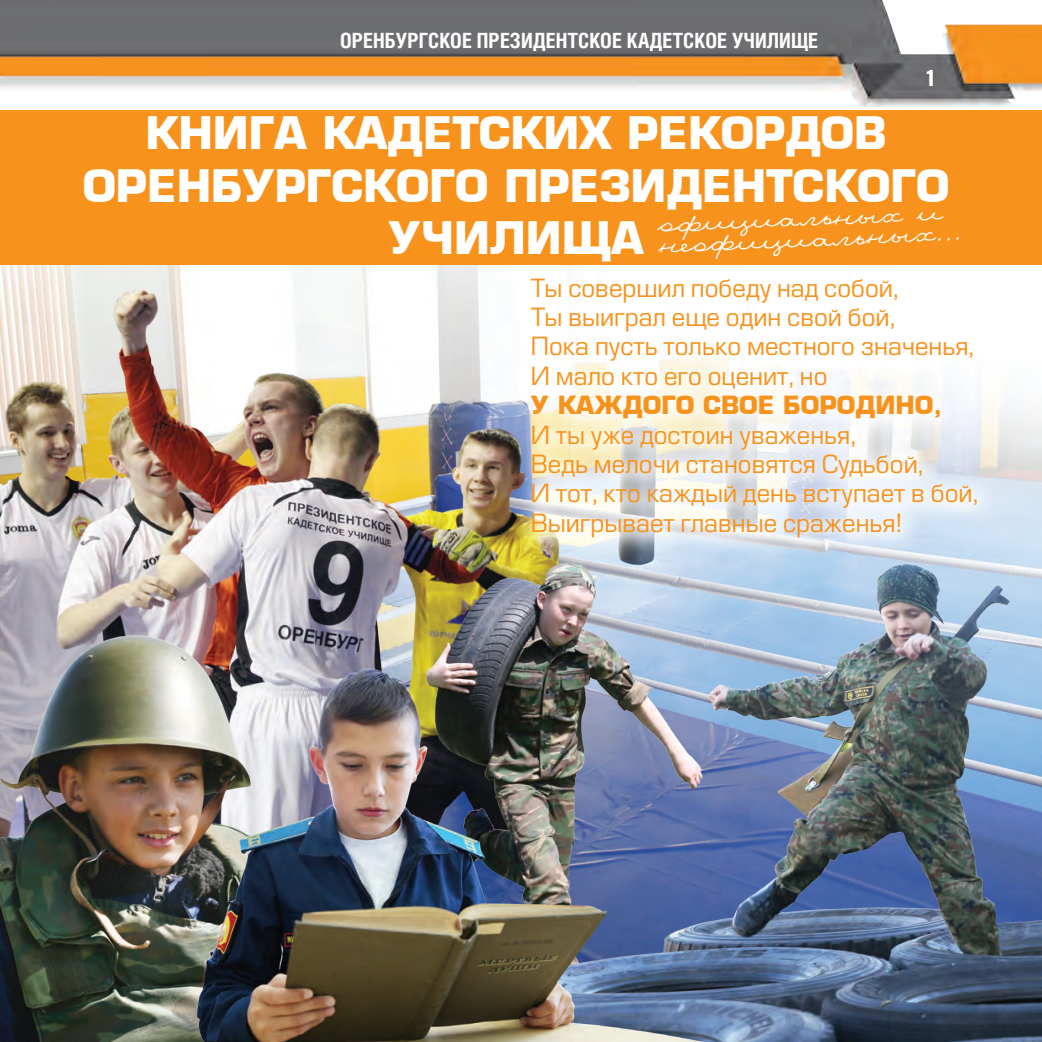
<style>
.page{position:relative;width:1042px;height:1042px;background:#fff}
.page>*{position:absolute;margin:0;border:0;box-sizing:border-box;transform-origin:0 0}
.t1{font:700 43.75px/52.5px "Europe";color:#fff;text-align:center}
.t2{font:24.5px/29.4px "Europe";color:#f7931d}
.t3{font:24.5px/21.3px "Nina CTT";color:#fff}
.t4{font:700 24.5px "Europe";color:#f7931d}
.t5{font:22.75px "Bastion Kontrast";color:#fff}
.t6{font:700 21px "Helios Cond";color:#fff}
</style>
<div class="page">
<img style="left:0;top:0;width:1042px;height:106px">
<img style="left:0;top:110px;width:1042px;height:434px">
<img style="left:0;top:282px;width:514px;height:378px">
<img style="left:372px;top:500px;width:142px;height:160px">
<div style="left:1px;top:110px;width:1041px;height:154px;background:#f7931d"></div>
<svg style="left:514px;top:264px;width:487px;height:280px"></svg>
<img style="left:0;top:624px;width:358px;height:418px">
<img style="left:454px;top:544px;width:588px;height:498px">
<img style="left:155px;top:660px;width:549px;height:382px">
<p class="t6" style="left:340px;top:28px;width:480px">ОРЕНБУРГСКОЕ ПРЕЗИДЕНТСКОЕ КАДЕТСКОЕ УЧИЛИЩЕ</p>
<p class="t5" style="left:925px;top:66px;width:12px">1</p>
<h1 class="t1" style="left:83px;top:107px;width:868px">КНИГА КАДЕТСКИХ РЕКОРДОВ<br>ОРЕНБУРГСКОГО ПРЕЗИДЕНТСКОГО<br>УЧИЛИЩА</h1>
<p class="t2" style="left:531px;top:273px;width:445px">Ты совершил победу над собой,<br>Ты выиграл еще один свой бой,<br>Пока пусть только местного значенья,<br>И мало кто его оценит, но</p>
<p class="t4" style="left:531px;top:391px;width:413px">У КАЖДОГО СВОЕ БОРОДИНО,</p>
<p class="t2" style="left:531px;top:420px;width:449px">И ты уже достоин уваженья,<br>Ведь мелочи становятся Судьбой,<br>И тот, кто каждый день вступает в бой,<br>Выигрывает главные сраженья!</p>
<p class="t3" style="left:657px;top:215px;width:305px;rotate:-3deg">официальных и неофициальных...</p>
</div>
